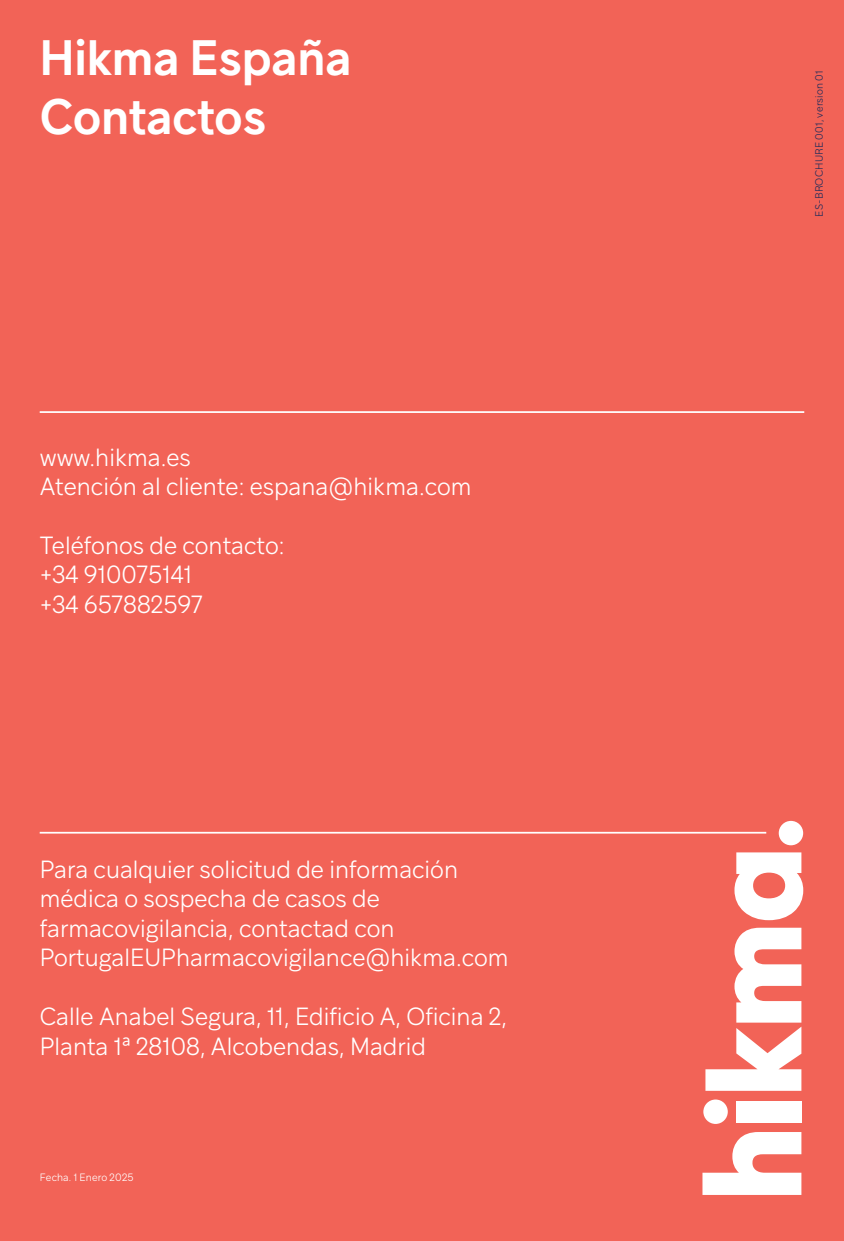
<style>
.page{position:relative;width:844px;height:1241px;background:#fff}
.page>*{position:absolute;margin:0;border:0;box-sizing:border-box;transform-origin:0 0}
.t1{font:600 49px/59.5px "Guillon";color:#fff}
.t2{font:300 24.5px/29.4px "Guillon";color:#fff}
.t3{font:300 10.5px "Guillon";letter-spacing:.02em;color:#1f2c5b}
.t4{font:300 10.5px "Guillon";letter-spacing:.015em;color:#fff}
</style>
<div class="page">
<div style="left:0;top:0;width:843px;height:1240px;background:#f26357"></div>
<svg style="left:702px;top:1132px;width:99px;height:62px"></svg>
<div style="left:736px;top:1100px;width:65px;height:22px;background:#fff"></div>
<svg style="left:705px;top:927px;width:96px;height:163px"></svg>
<svg style="left:734px;top:852px;width:69px;height:68px"></svg>
<div style="left:703px;top:1099px;width:24px;height:24px;background:#fff;border-radius:50%"></div>
<div style="left:778px;top:820px;width:25px;height:25px;background:#fff;border-radius:50%"></div>
<hr style="left:40px;top:411px;width:764px;height:2px;background:#fff">
<hr style="left:40px;top:831px;width:726px;height:2px;background:#fff">
<h1 class="t1" style="left:40px;top:26px;width:313px">Hikma España<br>Contactos</h1>
<p class="t2" style="left:40px;top:442px;width:433px">www.hikma.es<br>Atención al cliente: espana@hikma.com</p>
<p class="t2" style="left:40px;top:530px;width:246px">Teléfonos de contacto: +34 910075141<br>+34 657882597</p>
<p class="t2" style="left:40px;top:854px;width:470px">Para cualquier solicitud de información médica o sospecha de casos de farmacovigilancia, contactad con PortugalEUPharmacovigilance@hikma.com</p>
<p class="t2" style="left:40px;top:1001px;width:469px">Calle Anabel Segura, 11, Edificio A, Oficina 2,<br>Planta 1ª 28108, Alcobendas, Madrid</p>
<p class="t4" style="left:40px;top:1170px;width:95px">Fecha. 1 Enero 2025</p>
<p class="t3" style="left:812px;top:216px;width:148px;rotate:-90deg">ES-BROCHURE 001, version 01</p>
</div>
